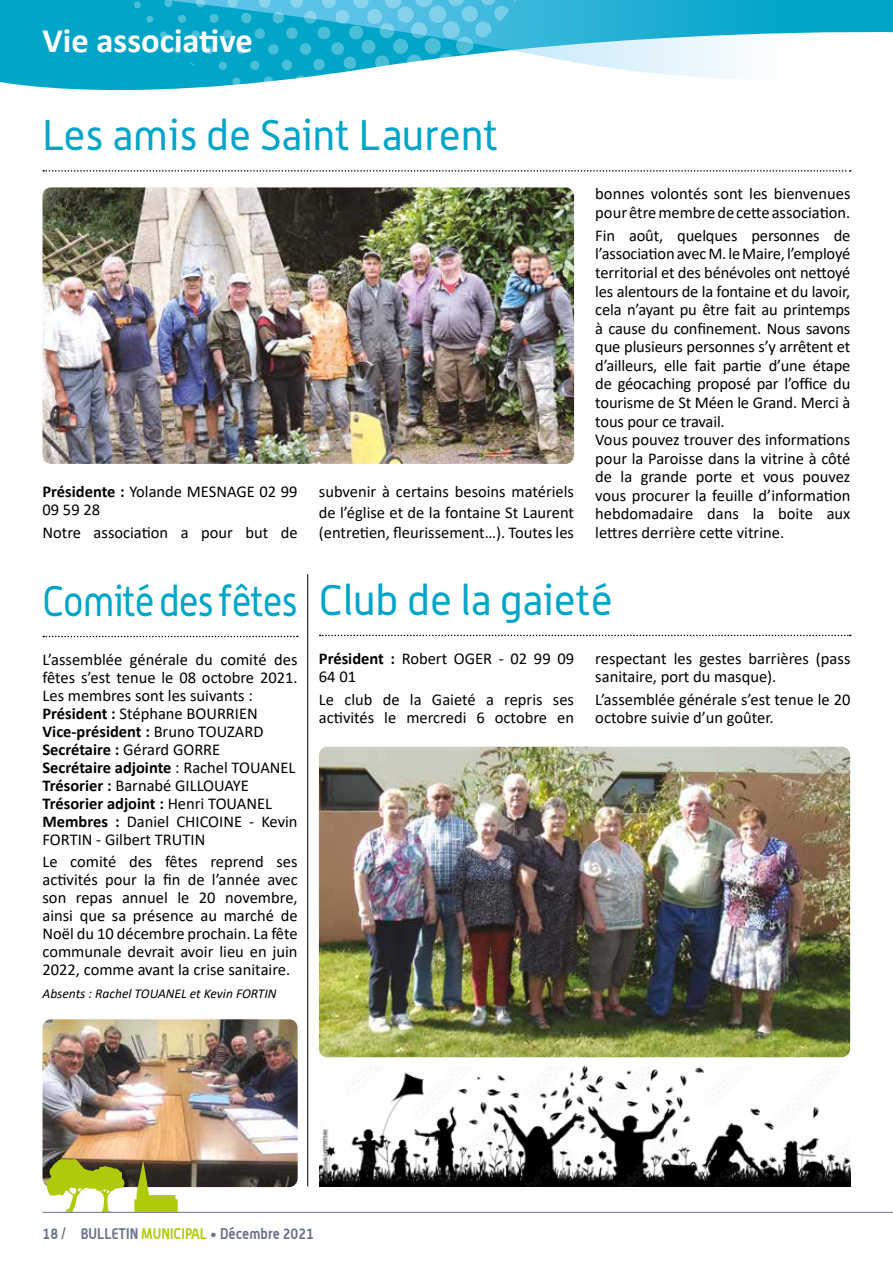
<style>
.page{position:relative;width:893px;height:1263px;background:#fff}
.page>*{position:absolute;margin:0;border:0;box-sizing:border-box;transform-origin:0 0}
.t1{font:42px "Alwyn";color:#00a5c8}
.t2{font:42px "Alwyn";letter-spacing:-.03em;color:#00a5c8;scale:.9 1}
.t3{font:700 34.5px "Calibri";color:#fff}
.t4{font:16.5px/18px "Calibri";color:#000}
.t5{font:700 15px "Alwyn";color:#677289;scale:.9 1}
.t6{font:italic 13.5px "Calibri";color:#000}
.s1{font-weight:700}
.s2{color:#afca0b}
</style>
<div class="page">
<hr style="left:43px;top:1212px;width:850px;height:1px;background:#677289">
<svg style="left:0;top:0;width:893px;height:91px"></svg>
<svg style="left:0;top:0;width:882px;height:81px"></svg>
<svg style="left:146px;top:15px;width:8px;height:8px"></svg>
<svg style="left:160px;top:0;width:363px;height:91px"></svg>
<svg style="left:134px;top:1px;width:7px;height:8px"></svg>
<svg style="left:43px;top:170px;width:808px;height:2px"></svg>
<img style="left:43px;top:187px;width:531px;height:277px">
<svg style="left:43px;top:636px;width:255px;height:1px"></svg>
<hr style="left:307px;top:574px;width:1px;height:612px;background:#000">
<img style="left:43px;top:1019px;width:255px;height:168px">
<svg style="left:320px;top:635px;width:531px;height:1px"></svg>
<img style="left:319px;top:747px;width:531px;height:310px">
<img style="left:319px;top:1067px;width:531px;height:119px">
<svg style="left:46px;top:1159px;width:79px;height:53px"></svg>
<svg style="left:134px;top:1161px;width:44px;height:51px;background:#828935"></svg>
<h2 class="t3" style="left:43px;top:16px;width:212px">Vie associative</h2>
<h1 class="t1" style="left:43px;top:111px;width:457px">Les amis de Saint Laurent</h1>
<p class="t4" style="left:43px;top:483px;width:257px"><span class="s1">Présidente :</span> Yolande MESNAGE 02 99<br>09 59 28</p>
<p class="t4" style="left:43px;top:523px;width:257px">Notre association a pour but de</p>
<p class="t4" style="left:319px;top:481px;width:257px;line-height:20.2px;text-align:justify">subvenir à certains besoins matériels de l’église et de la fontaine St Laurent (entretien, fleurissement…). Toutes les</p>
<p class="t4" style="left:595px;top:184px;width:257px;line-height:18.6px">bonnes volontés sont les bienvenues pour être membre de cette association.</p>
<p class="t4" style="left:595px;top:226px;width:257px;line-height:18.6px">Fin août, quelques personnes de l’association avec M. le Maire, l’employé territorial et des bénévoles ont nettoyé les alentours de la fontaine et du lavoir, cela n’ayant pu être fait au printemps à cause du confinement. Nous savons que plusieurs personnes s’y arrêtent et d’ailleurs, elle fait partie d’une étape de géocaching proposé par l’office du tourisme de St Méen le Grand. Merci à tous pour ce travail.<br>Vous pouvez trouver des informations pour la Paroisse dans la vitrine à côté de la grande porte et vous pouvez vous procurer la feuille d’information hebdomadaire dans la boite aux lettres derrière cette vitrine.</p>
<h1 class="t2" style="left:43px;top:576px;width:285px">Comité des fêtes</h1>
<p class="t4" style="left:43px;top:650px;width:257px">L’assemblée générale du comité des fêtes s’est tenue le 08 octobre 2021.<br>Les membres sont les suivants :<br><span class="s1">Président :</span> Stéphane BOURRIEN<br><span class="s1">Vice-président :</span> Bruno TOUZARD<br><span class="s1">Secrétaire :</span> Gérard GORRE<br><span class="s1">Secrétaire adjointe</span> : Rachel TOUANEL<br><span class="s1">Trésorier :</span> Barnabé GILLOUAYE<br><span class="s1">Trésorier adjoint :</span> Henri TOUANEL<br><span class="s1">Membres :</span> Daniel CHICOINE - Kevin<br>FORTIN - Gilbert TRUTIN</p>
<p class="t4" style="left:43px;top:852px;width:257px;text-align:justify">Le comité des fêtes reprend ses activités pour la fin de l’année avec son repas annuel le 20 novembre, ainsi que sa présence au marché de Noël du 10 décembre prochain. La fête communale devrait avoir lieu en juin 2022, comme avant la crise sanitaire.</p>
<p class="t6" style="left:43px;top:984px;width:236px">Absents : Rachel TOUANEL et Kevin FORTIN</p>
<h1 class="t1" style="left:319px;top:575px;width:295px">Club de la gaieté</h1>
<p class="t4" style="left:319px;top:649px;width:257px"><span class="s1">Président :</span> Robert OGER - 02 99 09<br>64 01</p>
<p class="t4" style="left:319px;top:690px;width:257px">Le club de la Gaieté a repris ses activités le mercredi 6 octobre en</p>
<p class="t4" style="left:595px;top:649px;width:257px">respectant les gestes barrières (pass sanitaire, port du masque).</p>
<p class="t4" style="left:595px;top:690px;width:257px">L’assemblée générale s’est tenue le 20 octobre suivie d’un goûter.</p>
<p class="t5" style="left:43px;top:1225px;width:303px">18 / BULLETIN <span class="s2">MUNICIPAL</span> • Décembre 2021</p>
</div>
